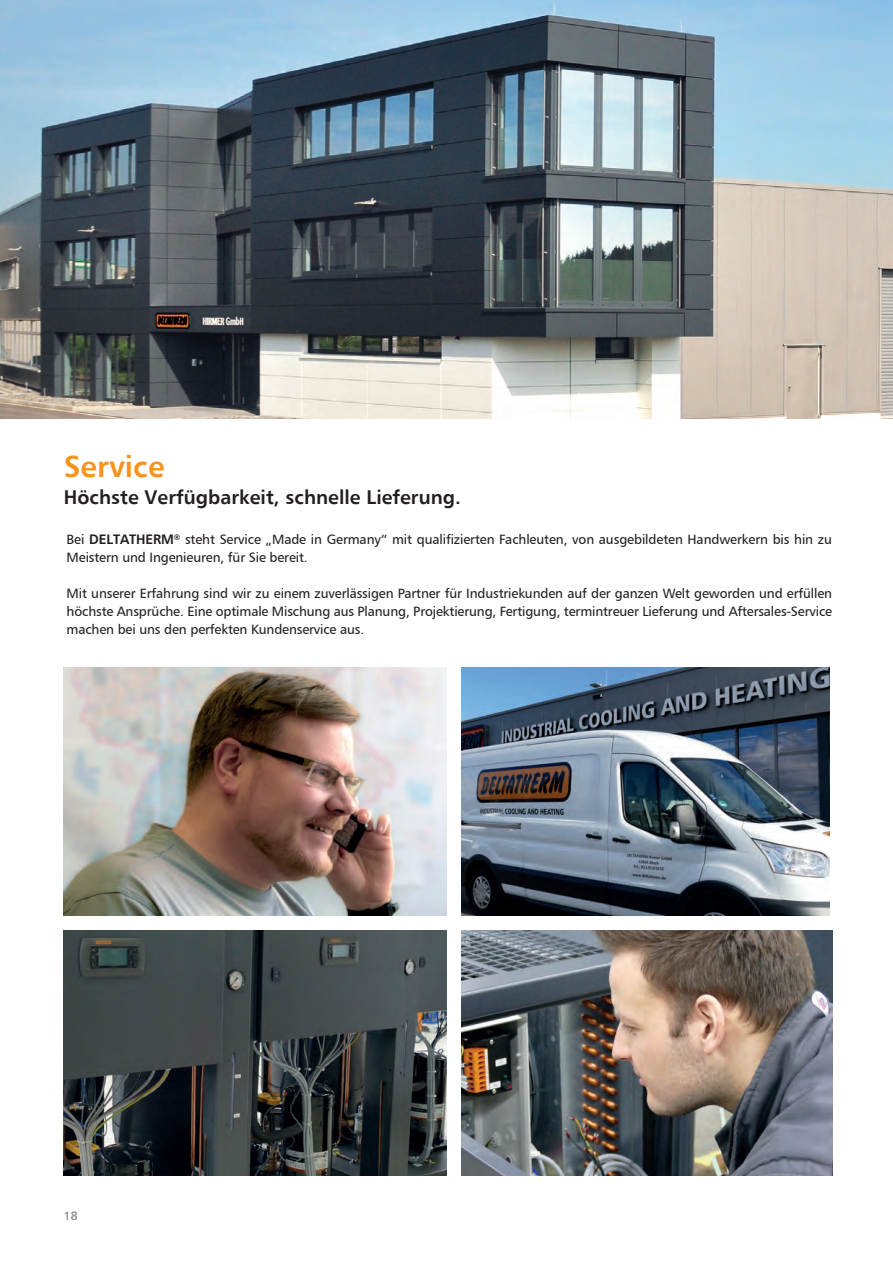
<style>
.page{position:relative;width:893px;height:1263px;background:#fff}
.page>*{position:absolute;margin:0;border:0;box-sizing:border-box;transform-origin:0 0}
.t1{font:30px "Humanist 777 BT Bold B";color:#f7931d}
.t2{font:19.5px "Humanist 777 BT Bold B";color:#231f20}
.t3{font:13.5px/18px "Humanist 777 BT Roman B";letter-spacing:-.01em;color:#231f20}
.t4{font:12px "Humanist 777 BT Roman B";color:#939598}
.s1{font-family:"Humanist 777 BT Bold B"}
</style>
<div class="page">
<img style="left:461px;top:668px;width:369px;height:247px">
<img style="left:64px;top:930px;width:382px;height:246px">
<img style="left:0;top:0;width:893px;height:419px">
<img style="left:64px;top:668px;width:382px;height:248px">
<img style="left:461px;top:930px;width:371px;height:245px">
<h1 class="t1" style="left:64px;top:447px;width:102px">Service</h1>
<h2 class="t2" style="left:64px;top:485px;width:399px">Höchste Verfügbarkeit, schnelle Lieferung.</h2>
<p class="t3" style="left:67px;top:530px;width:767px">Bei <span class="s1">DELTATHERM</span><sup>®</sup> steht Service „Made in Germany“ mit qualifizierten Fachleuten, von ausgebildeten Handwerkern bis hin zu<br>Meistern und Ingenieuren, für Sie bereit.</p>
<p class="t3" style="left:67px;top:584px;width:767px;text-align:justify">Mit unserer Erfahrung sind wir zu einem zuverlässigen Partner fü r Industriekunden auf der ganzen Welt geworden und erfü llen höchste Ansprüche. Eine optimale Mischung aus Planung, Projektierung, Fertigung, termintreuer Lieferung und Aftersales-Service machen bei uns den perfekten Kundenservice aus.</p>
<p class="t4" style="left:64px;top:1209px;width:15px">18</p>
</div>
